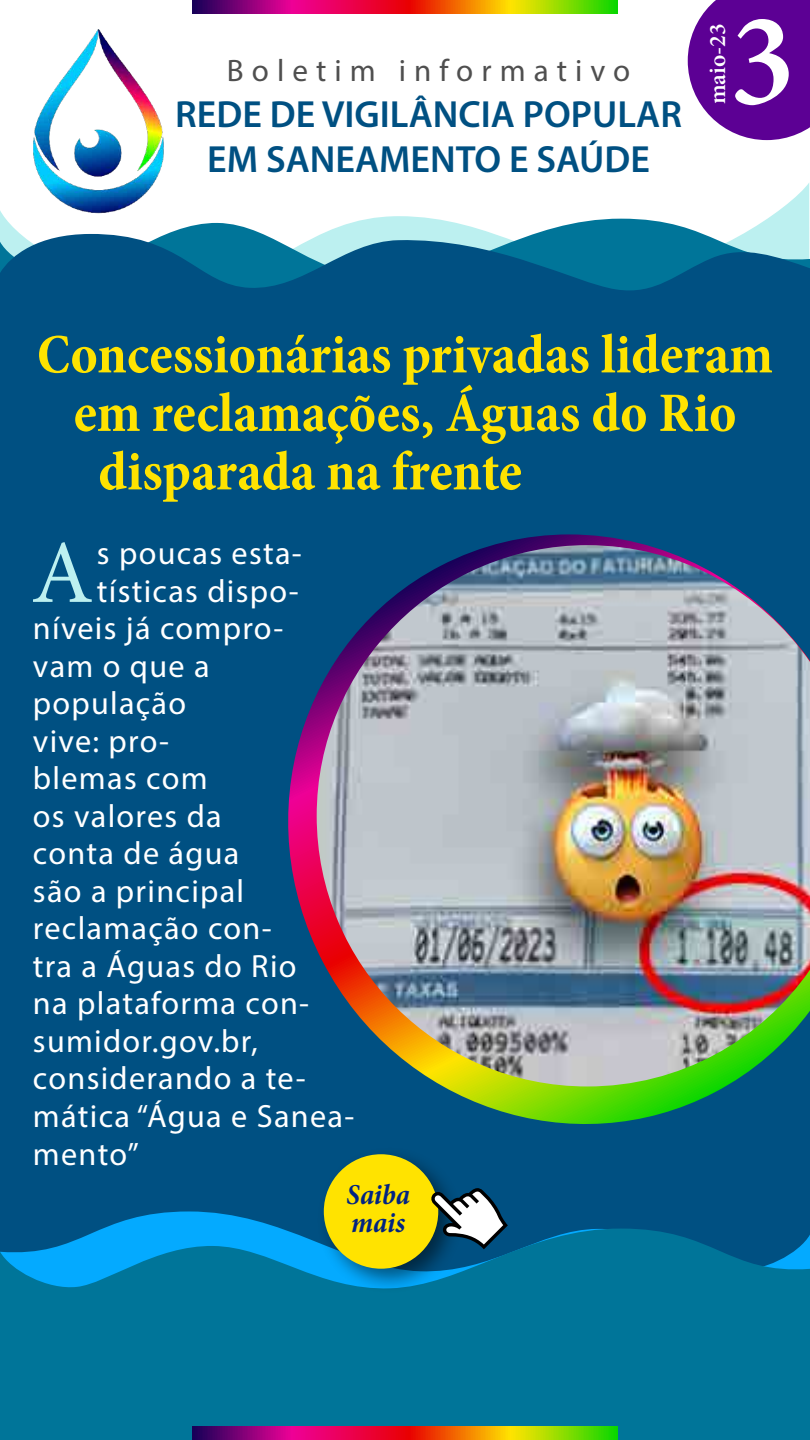
<style>
.page{position:relative;width:810px;height:1440px;background:#fff}
.page>*{position:absolute;margin:0;border:0;box-sizing:border-box;transform-origin:0 0}
.t1{font:600 133.27px "Minion Pro";color:#fff}
.t2{font:89.93px "Minion Pro";color:#bcf0f0}
.t3{font:700 condensed 56.25px "Minion Pro";color:#ffe300}
.t4{font:600 37.95px/45.5px "Myriad Pro";color:#005082;text-align:center}
.t5{font:32.25px "Myriad Pro";letter-spacing:.04em;color:#fff}
.t6{font:31.12px "Myriad Pro";letter-spacing:.26em;color:#4f4f4f}
.t7{font:italic 700 condensed 29.25px/27.5px "Minion Pro";letter-spacing:-.005em;color:#002383}
.t8{font:600 23.62px "Minion Pro";color:#fff}
</style>
<div class="page">
<svg style="left:0;top:219px;width:810px;height:14px"></svg>
<div style="left:0;top:233px;width:810px;height:978px;background:#005082"></div>
<svg style="left:0;top:1211px;width:810px;height:18px;background:#006199"></svg>
<svg style="left:0;top:1229px;width:810px;height:211px;background:#00779e"></svg>
<svg style="left:193px;top:0;width:424px;height:14px;background:#bb5231"></svg>
<svg style="left:193px;top:1426px;width:424px;height:14px;background:#bb5231"></svg>
<svg style="left:688px;top:0;width:122px;height:140px;background:#6f1ea0"></svg>
<img style="left:33px;top:29px;width:131px;height:184px">
<div style="left:315px;top:1146px;width:149px;height:148px;background:#000;opacity:.5"></div>
<div style="left:324px;top:1154px;width:114px;height:115px;background:#ffe300;border-radius:50%"></div>
<svg style="left:430px;top:1186px;width:78px;height:63px"></svg>
<svg style="left:247px;top:534px;width:563px;height:632px;background:#175675"></svg>
<img style="left:317px;top:545px;width:493px;height:541px">
<p class="t6" style="left:227px;top:52px;width:405px">Boletim informativo</p>
<p class="t4" style="left:175px;top:90px;width:508px">REDE DE VIGILÂNCIA POPULAR<br>EM SANEAMENTO E SAÚDE</p>
<p class="t8" style="left:701px;top:104px;width:82px;rotate:-90deg">maio-23</p>
<h1 class="t1" style="left:730px;top:-31px;width:67px">3</h1>
<h3 class="t3" style="left:37px;top:316px;width:738px">Concessionárias privadas lideram</h3>
<h3 class="t3" style="left:74px;top:374px;width:665px">em reclamações, Águas do Rio</h3>
<h3 class="t3" style="left:98px;top:433px;width:425px">disparada na frente</h3>
<h2 class="t2" style="left:31px;top:513px;width:64px">A</h2>
<p class="t5" style="left:97px;top:534px;width:206px">s poucas esta-</p>
<p class="t5" style="left:97px;top:571px;width:203px">tísticas dispo-</p>
<p class="t5" style="left:33px;top:609px;width:252px">níveis já compro-</p>
<p class="t5" style="left:33px;top:646px;width:178px">vam o que a</p>
<p class="t5" style="left:33px;top:684px;width:155px">população</p>
<p class="t5" style="left:33px;top:721px;width:138px">vive: pro-</p>
<p class="t5" style="left:33px;top:759px;width:176px">blemas com</p>
<p class="t5" style="left:33px;top:796px;width:190px">os valores da</p>
<p class="t5" style="left:33px;top:834px;width:208px">conta de água</p>
<p class="t5" style="left:33px;top:871px;width:213px">são a principal</p>
<p class="t5" style="left:33px;top:909px;width:240px">reclamação con-</p>
<p class="t5" style="left:33px;top:946px;width:265px">tra a Águas do Rio</p>
<p class="t5" style="left:33px;top:984px;width:278px">na plataforma con-</p>
<p class="t5" style="left:33px;top:1021px;width:226px">sumidor.gov.br,</p>
<p class="t5" style="left:33px;top:1059px;width:274px">considerando a te-</p>
<p class="t5" style="left:33px;top:1096px;width:323px">mática “Água e Sanea-</p>
<p class="t5" style="left:33px;top:1134px;width:107px">mento”</p>
<p class="t7" style="left:346px;top:1181px;width:65px">Saiba mais</p>
</div>
